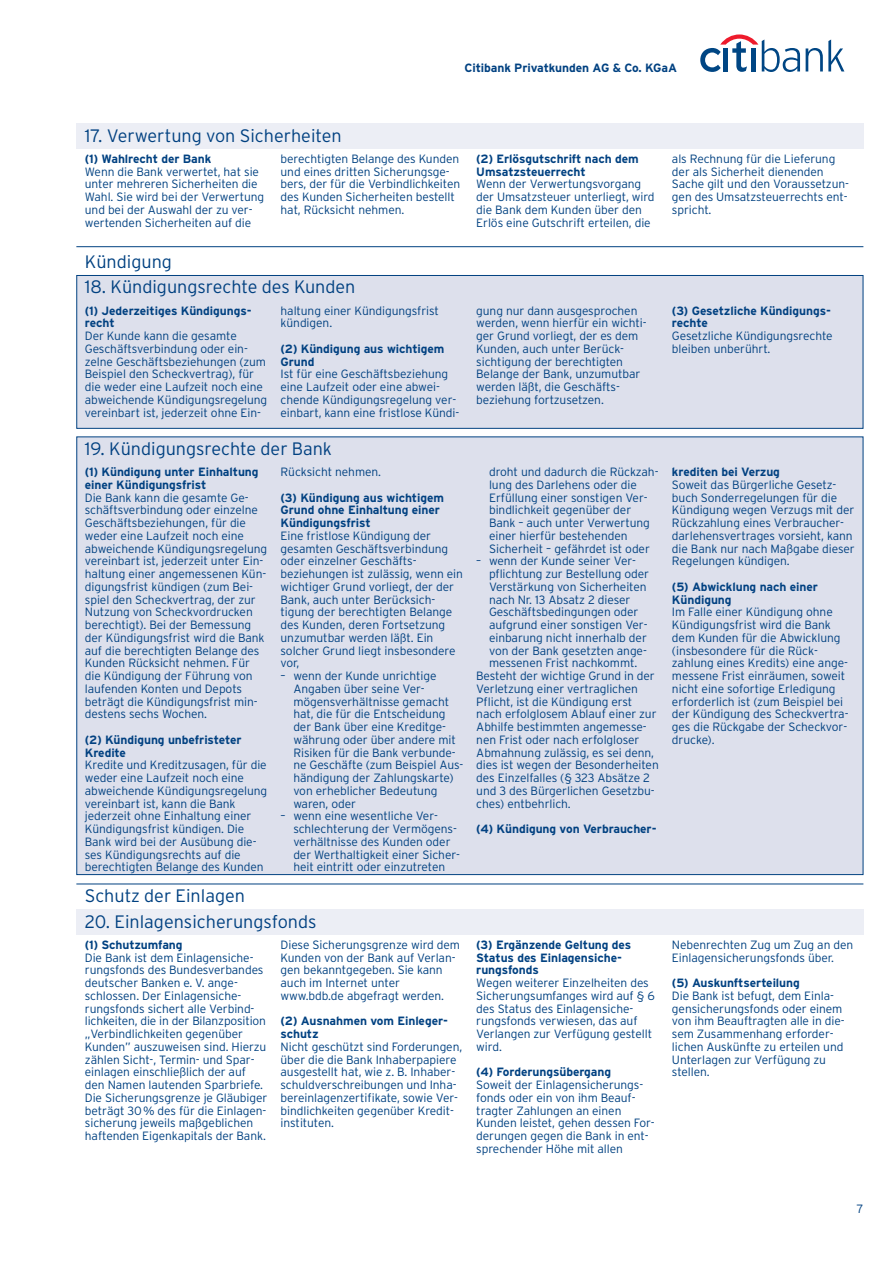
<style>
.page{position:relative;width:893px;height:1263px;background:#fff}
.page>*{position:absolute;margin:0;border:0;box-sizing:border-box;transform-origin:0 0}
.t1{font:300 18px "Interstate";color:#014181}
.t2{font:300 12px/12.8px "Interstate";letter-spacing:-.005em;color:#014181}
.t3{font:700 12px/12.8px "Interstate";letter-spacing:-.005em;color:#014181}
</style>
<div class="page">
<div style="left:77px;top:437px;width:785px;height:437px;background:#dde0ec"></div>
<div style="left:77px;top:276px;width:785px;height:152px;background:#dde0ec"></div>
<div style="left:76px;top:275px;width:787px;height:154px;border:1px solid #014181"></div>
<div style="left:76px;top:123px;width:787px;height:26px;background:#eceef5"></div>
<hr style="left:76px;top:246px;width:787px;height:1px;background:#014181">
<hr style="left:76px;top:884px;width:787px;height:1px;background:#014181">
<div style="left:76px;top:909px;width:787px;height:26px;background:#eceef5"></div>
<svg style="left:700px;top:34px;width:144px;height:38px"></svg>
<h1 class="t1" style="left:85px;top:128px;width:258px">17. Verwertung von Sicherheiten</h1>
<p class="t3" style="left:464px;top:62px;width:214px">Citibank Privatkunden AG &amp; Co. KGaA</p>
<p class="t3" style="left:85px;top:153px;width:128px">(1) Wahlrecht der Bank</p>
<p class="t2" style="left:85px;top:166px;width:181px">Wenn die Bank verwertet, hat sie unter mehreren Sicher heiten die<br>Wahl. Sie wird bei der Verwertung und bei der Auswahl der zu ver&shy;wertenden Sicherheiten auf die</p>
<p class="t2" style="left:280px;top:153px;width:181px">berechtig ten Belange des Kunden und eines dritten Sicherungsge&shy;bers, der für die Verbindlich keiten des Kunden Sicherheiten be stellt hat, Rücksicht nehmen.</p>
<p class="t3" style="left:476px;top:153px;width:164px">(2) Erlösgutschrift nach dem<br>Umsatzsteuerrecht</p>
<p class="t2" style="left:476px;top:179px;width:180px">Wenn der Verwertungsvorgang der Umsatzsteuer unterliegt, wird die Bank dem Kunden über den<br>Erlös eine Gutschrift erteilen, die</p>
<h1 class="t1" style="left:85px;top:255px;width:89px">Kündigung</h1>
<h1 class="t1" style="left:85px;top:280px;width:272px">18. Kündigungsrechte des Kunden</h1>
<p class="t2" style="left:672px;top:153px;width:178px">als Rechnung für die Lieferung der als Sicherheit dienenden<br>Sache gilt und den Voraussetzun&shy;gen des Umsatz steuer rechts ent&shy;spricht.</p>
<p class="t3" style="left:85px;top:305px;width:168px">(1) Jederzeitiges Kündi gungs - recht</p>
<p class="t2" style="left:85px;top:330px;width:184px">Der Kunde kann die gesamte<br>Geschäftsverbindung oder ein - zelne Geschäftsbeziehungen (zum<br>Beispiel den Scheckver trag), für die weder eine Lauf zeit noch eine abweichende Kündigungsregelung vereinbart ist, jederzeit ohne Ein-</p>
<p class="t2" style="left:280px;top:305px;width:160px">haltung einer Kündigungsfrist kündigen.</p>
<p class="t3" style="left:280px;top:343px;width:165px">(2) Kündigung aus wichtigem<br>Grund</p>
<p class="t2" style="left:280px;top:369px;width:180px">Ist für eine Geschäftsbezie hung eine Laufzeit oder eine abwei&shy;chende Kündigungsrege lung ver&shy;einbart, kann eine frist lose Kündi-</p>
<h1 class="t1" style="left:85px;top:442px;width:249px">19. Kündigungsrechte der Bank</h1>
<p class="t3" style="left:85px;top:467px;width:175px">(1) Kündigung unter Einhal tung einer Kündigungsfrist</p>
<p class="t2" style="left:85px;top:492px;width:184px">Die Bank kann die gesamte Ge - schäftsverbindung oder ein zelne<br>Geschäftsbeziehungen, für die weder eine Laufzeit noch eine abweichende Kündi gungs regelung vereinbart ist, jederzeit unter Ein&shy;haltung einer angemessenen Kün&shy;digungs frist kündigen (zum Bei&shy;spiel den Scheckvertrag, der zur<br>Nut zung von Scheck vordrucken berechtigt). Bei der Bemessung der Kündi gungsfrist wird die Bank auf die berechtigten Belange des<br>Kun den Rücksicht nehmen. Für die Kündigung der Führung von laufenden Konten und Depots beträgt die Kündigungsfrist min&shy;destens sechs Wochen.</p>
<p class="t3" style="left:85px;top:734px;width:158px">(2) Kündigung unbefristeter<br>Kredite</p>
<p class="t2" style="left:85px;top:760px;width:184px">Kredite und Kreditzusagen, für die weder eine Laufzeit noch eine abw eichende Kündigungs re gelung vereinbart ist, kann die Bank jederzeit ohne Einhal tung einer<br>Kündigungsfrist kün digen. Die<br>Bank wird bei der Ausübung die&shy;ses Kündigungs rechts auf die berechtigten Belange des Kunden</p>
<p class="t2" style="left:280px;top:467px;width:102px">Rücksicht nehmen.</p>
<p class="t3" style="left:280px;top:492px;width:165px">(3) Kündigung aus wichtigem<br>Grund ohne Einhaltung einer<br>Kündigungsfrist</p>
<p class="t2" style="left:280px;top:530px;width:184px">Eine fristlose Kündigung der gesamten Geschäftsverbin dung oder einzelner Geschäfts - beziehungen ist zulässig, wenn ein wichtiger Grund vorliegt, der der<br>Bank, auch unter Be rück sich - tigung der berechtigten Belange des Kunden, deren Fortsetzung unzumutbar werden läßt. Ein solcher Grund liegt insbesonde re vor,</p>
<p class="t2" style="left:293px;top:671px;width:172px;text-indent:-13px">– wenn der Kunde unrich tige<br>Angaben über seine Ver - mögensverhältnisse gemacht hat, die für die Entscheidung der Bank über eine Kreditge&shy;währung oder über andere mit<br>Risiken für die Bank verbunde&shy;ne Ge schäfte (zum Beispiel Aus&shy;hän digung der Zahlungskarte) von erheblicher Bedeutung waren, oder</p>
<p class="t2" style="left:293px;top:811px;width:168px;text-indent:-13px">– wenn eine wesentliche Ver - schlechterung der Ver mögens - verhältnisse des Kunden oder der Werthaltigkeit einer Sicher&shy;heit eintritt oder einzu treten</p>
<h1 class="t1" style="left:85px;top:889px;width:162px">Schutz der Einlagen</h1>
<h1 class="t1" style="left:85px;top:915px;width:233px">20. Einlagensicherungsfonds</h1>
<p class="t3" style="left:85px;top:939px;width:99px">(1) Schutzumfang</p>
<p class="t2" style="left:85px;top:952px;width:184px">Die Bank ist dem Einlagen siche - rungsfonds des Bundes verbandes deutscher Banken e. V. an ge - schlossen. Der Ein lagen siche - rungsfonds sichert alle Verbind&shy;lichkeiten, die in der Bilanzposition „Verbindlichkei ten gegenüber Kunden” auszu weisen sind. Hierzu zählen Sicht-, Termin- und Spar - ein la gen einschließlich der auf den Namen lautenden Sparbriefe.<br>Die Sicherungsgrenze je Gläu biger beträgt 30 % des für die Einlagen&shy;sicherung jeweils maß geb lichen haftenden Eigenkapitals der Bank.</p>
<p class="t2" style="left:280px;top:939px;width:181px">Diese Sicherungsgrenze wird dem<br>Kunden von der Bank auf Verlan&shy;gen bekanntgegeben. Sie kann auch im Internet unter www.bdb.de abgefragt werden.</p>
<p class="t3" style="left:280px;top:1016px;width:169px">(2) Ausnahmen vom Einleger - schutz</p>
<p class="t2" style="left:280px;top:1041px;width:183px">Nicht geschützt sind Forderun gen, über die die Bank Inhaber papiere ausgestellt hat, wie z. B. Inhaber&shy;schuldverschrei bungen und Inha&shy;bereinlagen zertifikate, sowie Ver&shy;bindlich keiten gegen über Kre dit - instituten.</p>
<p class="t2" style="left:476px;top:305px;width:172px">gung nur dann aus ge sprochen werden, wenn hierfür ein wichti&shy;ger Grund vor liegt, der es dem<br>Kunden, auch unter Berück - sichtigung der berechtigten<br>Belange der Bank, unzumutbar werden läßt, die Geschäfts - beziehung fortzu setzen.</p>
<p class="t3" style="left:672px;top:305px;width:160px">(3) Gesetzliche Kündigungs&shy;rechte</p>
<p class="t2" style="left:672px;top:330px;width:162px">Gesetzliche Kündigungsrechte bleiben unberührt.</p>
<p class="t2" style="left:489px;top:467px;width:171px">droht und dadurch die Rückzah&shy;lung des Darlehens oder die<br>Erfüllung einer sonstigen Ver&shy;bindlichkeit gegenüber der<br>Bank – auch unter Verwertung einer hierfür bestehenden<br>Sicherheit – gefährdet ist oder</p>
<p class="t2" style="left:476px;top:556px;width:161px">– wenn der Kunde sei ner Ver-</p>
<p class="t2" style="left:489px;top:569px;width:161px">pflichtung zur Bestel lung oder</p>
<p class="t2" style="left:489px;top:581px;width:159px">Verstärkung von Sicherheiten</p>
<p class="t2" style="left:489px;top:594px;width:143px">nach Nr. 13 Absatz 2 dieser</p>
<p class="t2" style="left:489px;top:607px;width:151px">Geschäftsbedingungen oder</p>
<p class="t2" style="left:489px;top:620px;width:160px">aufgrund einer sonstigen Ver-</p>
<p class="t2" style="left:489px;top:632px;width:159px">einbarung nicht innerhalb der</p>
<p class="t2" style="left:489px;top:645px;width:159px">von der Bank gesetzten ange-</p>
<p class="t2" style="left:489px;top:658px;width:150px">messenen Frist nachkommt.</p>
<p class="t2" style="left:476px;top:671px;width:180px">Besteht der wichtige Grund in der</p>
<p class="t2" style="left:476px;top:683px;width:163px">Verletzung einer vertraglichen</p>
<p class="t2" style="left:476px;top:696px;width:157px">Pflicht, ist die Kündigung erst</p>
<p class="t2" style="left:476px;top:709px;width:182px">nach erfolglosem Ablauf einer zur</p>
<p class="t2" style="left:476px;top:722px;width:172px">Abhilfe bestimmten angemesse-</p>
<p class="t2" style="left:476px;top:734px;width:165px">nen Frist oder nach erfolgloser</p>
<p class="t2" style="left:476px;top:747px;width:179px">Abmahnung zulässig, es sei denn,</p>
<p class="t2" style="left:476px;top:760px;width:184px">dies ist wegen der Besonderheiten</p>
<p class="t2" style="left:476px;top:773px;width:175px">des Einzelfalles (§ 323 Absätze 2</p>
<p class="t2" style="left:476px;top:785px;width:180px">und 3 des Bürgerlichen Gesetzbu-</p>
<p class="t2" style="left:476px;top:798px;width:96px">ches) entbehrlich.</p>
<p class="t3" style="left:476px;top:824px;width:182px">(4) Kündigung von Ver brau cher -</p>
<p class="t3" style="left:672px;top:467px;width:110px">krediten bei Verzug</p>
<p class="t2" style="left:672px;top:479px;width:184px">Soweit das Bürgerliche Gesetz&shy;buch Sonderregelungen für die<br>Kündigung wegen Verzugs mit der<br>Rückzahlung eines Ver braucher - darlehensvertrages vorsieht, kann die Bank nur nach Maßgabe dieser<br>Regelungen kündigen.</p>
<p class="t3" style="left:672px;top:581px;width:147px">(5) Abwicklung nach einer<br>Kündigung</p>
<p class="t2" style="left:672px;top:607px;width:178px">Im Falle einer Kündigung ohne<br>Kündigungsfrist wird die Bank dem Kunden für die Abwick lung (insbesondere für die Rück - zahlung eines Kredits) eine ange&shy;messene Frist einräumen, soweit nicht eine sofortige Erledigung erforderlich ist (zum Beispiel bei der Kündigung des Scheckvertra&shy;ges die Rückgabe der Scheckvor&shy;drucke).</p>
<p class="t3" style="left:476px;top:939px;width:156px">(3) Ergänzende Geltung des<br>Status des Einlagensiche - rungsfonds</p>
<p class="t2" style="left:476px;top:978px;width:180px">Wegen weiterer Einzelheiten des<br>Sicherungsumfanges wird auf § 6 des Status des Einla gen siche - rungs fonds verwie sen, das auf<br>Verlangen zur Verfügung gestellt wird.</p>
<p class="t3" style="left:476px;top:1067px;width:136px">(4) Forderungsübergang</p>
<p class="t2" style="left:476px;top:1080px;width:180px">Soweit der Einlagensicherungs - fonds oder ein von ihm Beauf - tragter Zahlungen an einen<br>Kunden leistet, gehen dessen For - de rungen gegen die Bank in ent&shy;sprechender Höhe mit allen</p>
<p class="t2" style="left:672px;top:939px;width:183px">Nebenrechten Zug um Zug an den<br>Einlagensicherungsfonds über.</p>
<p class="t3" style="left:672px;top:978px;width:129px">(5) Auskunftserteilung</p>
<p class="t2" style="left:672px;top:990px;width:174px">Die Bank ist befugt, dem Einla - gensicherungsfonds oder einem von ihm Beauftragten alle in die&shy;sem Zusammenhang erforder - lichen Auskünfte zu erteilen und<br>Unterlagen zur Verfügung zu stellen.</p>
<p class="t2" style="left:856px;top:1203px;width:8px">7</p>
</div>
